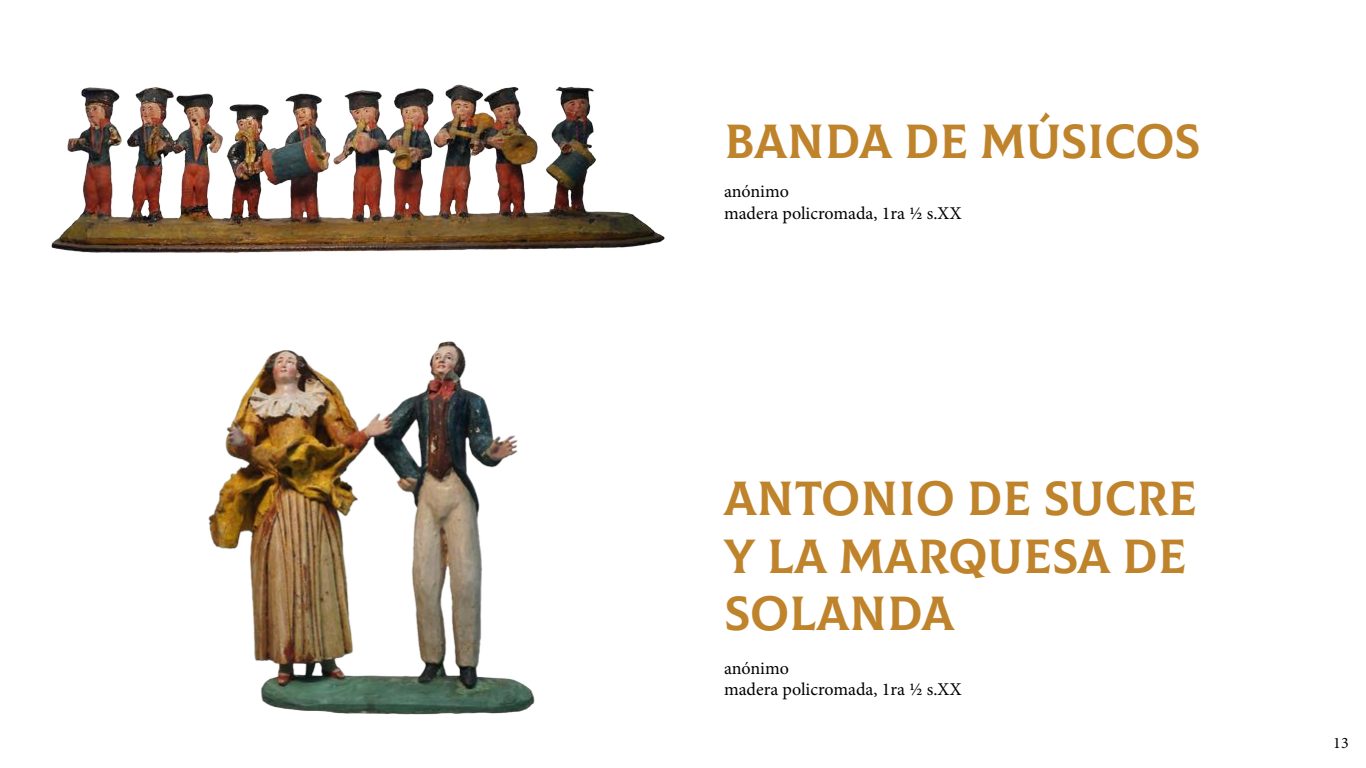
<style>
.page{position:relative;width:1366px;height:768px;background:#fff}
.page>*{position:absolute;margin:0;border:0;box-sizing:border-box;transform-origin:0 0}
.t1{font:48px/57.6px "Colus";color:#bf832b}
.t2{font:18px/21.6px "Minion Pro";color:#000}
.t3{font:16px "Minion Pro";color:#000}
</style>
<div class="page">
<img style="left:51px;top:84px;width:614px;height:169px">
<img style="left:208px;top:341px;width:327px;height:374px">
<h1 class="t1" style="left:724px;top:109px;width:478px">BANDA DE MÚSICOS</h1>
<p class="t2" style="left:724px;top:181px;width:239px">anónimo<br>madera policromada, 1ra ½ s.XX</p>
<h1 class="t1" style="left:724px;top:466px;width:475px">ANTONIO DE SUCRE<br>Y LA MARQUESA DE<br>SOLANDA</h1>
<p class="t2" style="left:724px;top:657px;width:239px">anónimo<br>madera policromada, 1ra ½ s.XX</p>
<p class="t3" style="left:1333px;top:732px;width:17px">13</p>
</div>
